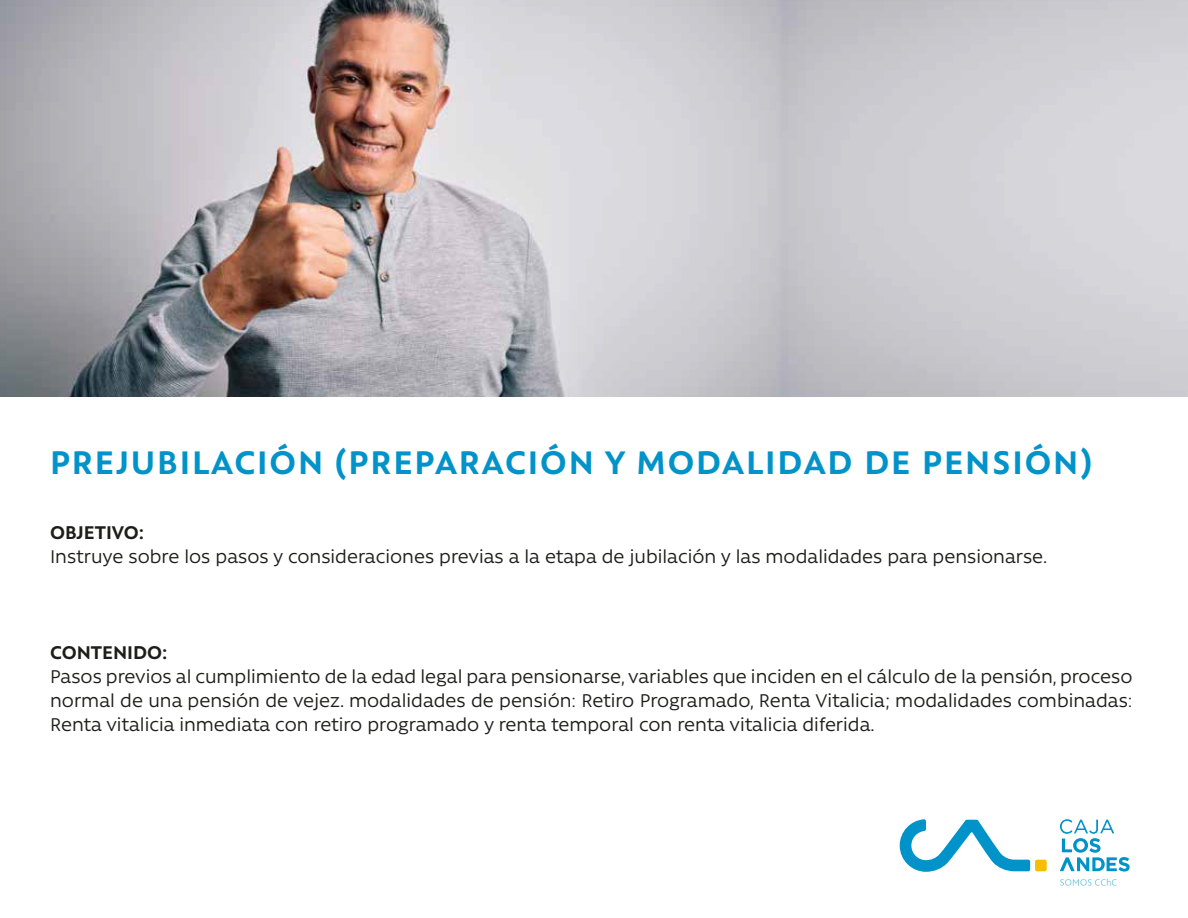
<style>
.page{position:relative;width:1188px;height:918px;background:#fff}
.page>*{position:absolute;margin:0;border:0;box-sizing:border-box;transform-origin:0 0}
.t1{font:700 37.5px "Rawson Pro";letter-spacing:.05em;color:#0093c9}
.t2{font:21.15px/24.2px "Rawson Pro";color:#1d1d1b;text-align:justify}
.t3{font:700 21.15px "Rawson Pro";color:#1d1d1b}
</style>
<div class="page">
<img style="left:0;top:0;width:782px;height:397px">
<svg style="left:1060px;top:879px;width:57px;height:7px"></svg>
<div style="left:1035px;top:860px;width:12px;height:11px;background:#f7be00;border-radius:2px"></div>
<svg style="left:900px;top:819px;width:130px;height:53px"></svg>
<svg style="left:1060px;top:819px;width:70px;height:53px"></svg>
<h1 class="t1" style="left:50px;top:440px;width:1043px">PREJUBILACIÓN (PREPARACIÓN Y MODALIDAD DE PENSIÓN)</h1>
<p class="t3" style="left:50px;top:520px;width:96px">OBJETIVO:</p>
<p class="t2" style="left:50px;top:544px;width:999px">Instruye sobre los pasos y consideraciones previas a la etapa de jubilación y las modalidades para pensionarse.</p>
<p class="t3" style="left:50px;top:640px;width:119px">CONTENIDO:</p>
<p class="t2" style="left:50px;top:664px;width:1084px">Pasos previos al cumplimiento de la edad legal para pensionarse, variables que inciden en el cálculo de la pensión, proceso normal de una pensión de vejez. modalidades de pensión: Retiro Programado, Renta Vitalicia; modalidades combinadas:<br>Renta vitalicia inmediata con retiro programado y renta temporal con renta vitalicia diferida.</p>
</div>
